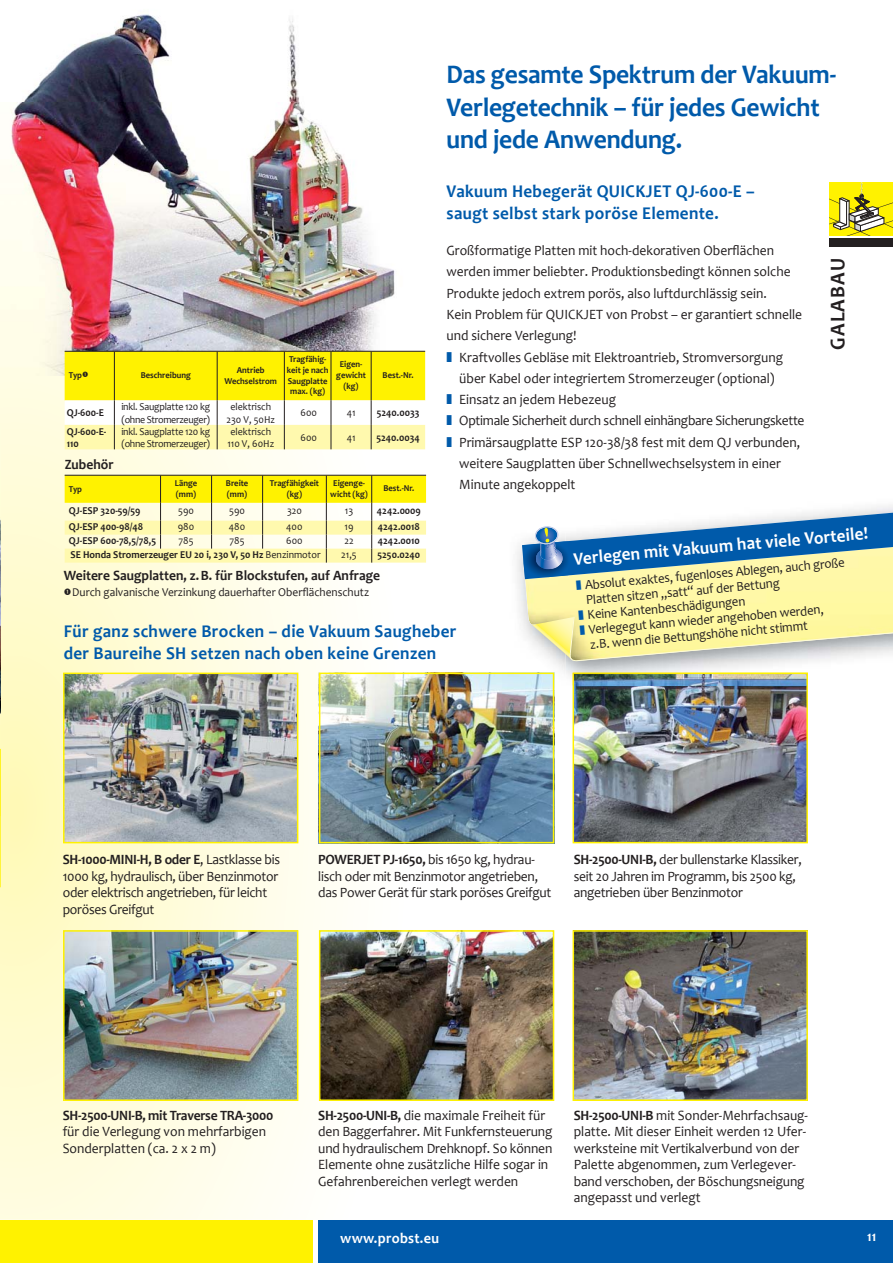
<style>
.page{position:relative;width:893px;height:1263px;background:#fff}
.page>*{position:absolute;margin:0;border:0;box-sizing:border-box;transform-origin:0 0}
.t1{font:700 27px/32.4px "Candara";letter-spacing:-.01em;color:#005aaa;scale:.95 1}
.t2{font:700 21px "Candara";letter-spacing:.06em;color:#231f20;scale:.95 1}
.t3{font:700 18px/21.6px "Candara";letter-spacing:.02em;color:#005aaa;scale:.95 1}
.t4{font:700 18px "Candara";color:#fff;scale:.95 1}
.t5{font:700 15px "Candara";letter-spacing:.02em;color:#fff;scale:.95 1}
.t6{font:14.25px/21.3px "Candara";color:#231f20;scale:.95 1}
.t7{font:14.25px/16.5px "Candara";letter-spacing:-.02em;color:#231f20;scale:.95 1}
.t8{font:700 14.25px "Candara";color:#231f20;scale:.95 1}
.t9{font:700 14.25px "Candara";letter-spacing:-.02em;color:#231f20;scale:.95 1}
.t10{font:700 14.25px "Candara";color:#fff;scale:.95 1}
.t11{font:13.5px/15px "Candara";color:#231f20;scale:.95 1}
.t12{font:12px "Candara";color:#231f20;scale:.95 1}
.t13{font:700 10.5px/12.6px "Candara";color:#231f20;scale:.95 1}
.t14{font:10.5px/12.6px "Candara";letter-spacing:-.02em;color:#231f20;scale:.95 1}
.t15{font:10.5px/12.6px "Candara";color:#231f20;text-align:center;scale:.95 1}
.t16{font:700 9px/10.8px "Candara";color:#231f20;text-align:center;scale:.95 1}
.s1{font-weight:400}
.s2{font-weight:700}
</style>
<div class="page">
<svg style="left:0;top:350px;width:555px;height:870px"></svg>
<div style="left:319px;top:1220px;width:574px;height:43px;background:#005aaa"></div>
<div style="left:0;top:1220px;width:312px;height:43px;background:#fff200"></div>
<div style="left:829px;top:238px;width:64px;height:8px;background:#231f20"></div>
<svg style="left:829px;top:183px;width:64px;height:53px;background:#d7cd2d"></svg>
<img style="left:0;top:14px;width:424px;height:362px">
<svg style="left:0;top:816px;width:1px;height:71px"></svg>
<img style="left:0;top:425px;width:1px;height:391px">
<svg style="left:65px;top:352px;width:360px;height:97px"></svg>
<hr style="left:65px;top:351px;width:360px;height:1px;background:#231f20">
<svg style="left:65px;top:476px;width:361px;height:87px"></svg>
<hr style="left:65px;top:475px;width:361px;height:1px;background:#231f20">
<img style="left:66px;top:676px;width:229px;height:164px">
<div style="left:63px;top:673px;width:235px;height:170px;border:2px solid #fff200"></div>
<img style="left:572px;top:686px;width:236px;height:157px">
<img style="left:66px;top:933px;width:229px;height:165px">
<div style="left:63px;top:930px;width:235px;height:171px;border:2px solid #fff200"></div>
<img style="left:322px;top:933px;width:229px;height:165px">
<div style="left:319px;top:930px;width:235px;height:171px;border:2px solid #fff200"></div>
<img style="left:575px;top:933px;width:230px;height:165px">
<div style="left:572px;top:930px;width:236px;height:171px;border:2px solid #fff200"></div>
<img style="left:510px;top:497px;width:383px;height:189px">
<img style="left:572px;top:673px;width:236px;height:13px">
<div style="left:525px;top:590px;width:368px;height:71px;background:#fff8a7"></div>
<img style="left:322px;top:676px;width:229px;height:164px">
<div style="left:319px;top:673px;width:235px;height:170px;border:2px solid #fff200"></div>
<svg style="left:447px;top:352px;width:5px;height:10px"></svg>
<svg style="left:447px;top:394px;width:5px;height:10px"></svg>
<svg style="left:447px;top:415px;width:5px;height:10px"></svg>
<svg style="left:447px;top:437px;width:5px;height:10px"></svg>
<svg style="left:522px;top:509px;width:371px;height:81px"></svg>
<svg style="left:528px;top:610px;width:365px;height:52px;background:#efebae"></svg>
<h1 class="t1" style="left:446px;top:61px;width:412px">Das gesamte Spektrum der Vakuum-<br>Verlegetechnik – für jedes Gewicht und jede Anwendung.</h1>
<p class="t3" style="left:446px;top:182px;width:326px">Vakuum Hebegerät QUICKJET QJ-600-E – saugt selbst stark poröse Elemente.</p>
<p class="t6" style="left:446px;top:240px;width:376px">Großformatige Platten mit hoch-dekorativen Oberflächen werden immer beliebter. Produktionsbedingt können solche Produkte jedoch extrem porös, also luftdurchlässig sein.<br>Kein Problem für QUICKJET von Probst – er garantiert schnelle und sichere Verlegung!</p>
<p class="t6" style="left:459px;top:346px;width:365px">Kraftvolles Gebläse mit Elektroantrieb, Stromversorgung über Kabel oder integriertem Stromerzeuger (optional)<br>Einsatz an jedem Hebezeug<br>Optimale Sicherheit durch schnell einhängbare Sicherungskette Primärsaugplatte ESP 120-38/38 fest mit dem QJ verbunden, weitere Saugplatten über Schnellwechselsystem in einer Minute angekoppelt</p>
<h2 class="t2" style="left:829px;top:350px;width:98px;rotate:-90deg">GALABAU</h2>
<p class="t16" style="left:69px;top:371px;width:22px">Typ■</p>
<p class="t16" style="left:141px;top:371px;width:54px">Beschreibung</p>
<p class="t16" style="left:224px;top:365px;width:57px">Antrieb<br>Wechselstrom</p>
<p class="t16" style="left:287px;top:355px;width:45px">Tragfähig&shy;keit je nach<br>Saugplatte max. (kg)</p>
<p class="t16" style="left:336px;top:360px;width:33px">Eigen&shy;gewicht (kg)</p>
<p class="t16" style="left:383px;top:371px;width:34px">Best.-Nr.</p>
<p class="t13" style="left:67px;top:408px;width:41px">QJ-600-E</p>
<p class="t14" style="left:121px;top:400px;width:95px">inkl. Saugplatte 120 kg (ohne Stromerzeuger)</p>
<p class="t15" style="left:226px;top:400px;width:53px">elektrisch<br>230 V, 50Hz</p>
<p class="t14" style="left:300px;top:407px;width:19px">600</p>
<p class="t14" style="left:347px;top:407px;width:11px">41</p>
<p class="t13" style="left:377px;top:408px;width:46px">5240.0033</p>
<p class="t13" style="left:67px;top:426px;width:43px">QJ-600-E-<br>110</p>
<p class="t14" style="left:121px;top:425px;width:95px">inkl. Saugplatte 120 kg (ohne Stromerzeuger)</p>
<p class="t15" style="left:227px;top:425px;width:51px;text-align:left">elektrisch<br>110 V, 60Hz</p>
<p class="t14" style="left:300px;top:431px;width:19px">600</p>
<p class="t14" style="left:347px;top:431px;width:11px">41</p>
<p class="t13" style="left:376px;top:432px;width:47px">5240.0034</p>
<p class="t8" style="left:65px;top:459px;width:53px">Zubehör</p>
<p class="t16" style="left:69px;top:484px;width:15px">Typ</p>
<p class="t16" style="left:175px;top:479px;width:25px;text-align:left">Länge (mm)</p>
<p class="t16" style="left:226px;top:479px;width:25px;text-align:left">Breite (mm)</p>
<p class="t16" style="left:270px;top:479px;width:53px">Tragfähigkeit (kg)</p>
<p class="t16" style="left:330px;top:479px;width:41px">Eigenge&shy;wicht (kg)</p>
<p class="t16" style="left:383px;top:484px;width:34px">Best.-Nr.</p>
<p class="t13" style="left:69px;top:506px;width:77px">QJ-ESP 320-59/59</p>
<p class="t14" style="left:178px;top:505px;width:18px">590</p>
<p class="t14" style="left:229px;top:505px;width:18px">590</p>
<p class="t14" style="left:287px;top:505px;width:17px">320</p>
<p class="t14" style="left:345px;top:505px;width:10px">13</p>
<p class="t13" style="left:377px;top:506px;width:48px">4242.0009</p>
<p class="t13" style="left:69px;top:522px;width:80px">QJ-ESP 400-98/48</p>
<p class="t14" style="left:178px;top:521px;width:19px">980</p>
<p class="t14" style="left:229px;top:521px;width:19px">480</p>
<p class="t14" style="left:286px;top:521px;width:19px">400</p>
<p class="t14" style="left:344px;top:521px;width:11px">19</p>
<p class="t13" style="left:378px;top:522px;width:46px">4242.0018</p>
<p class="t13" style="left:69px;top:536px;width:93px">QJ-ESP 600-78,5/78,5</p>
<p class="t14" style="left:178px;top:534px;width:17px">785</p>
<p class="t14" style="left:229px;top:534px;width:17px">785</p>
<p class="t14" style="left:286px;top:534px;width:19px">600</p>
<p class="t14" style="left:344px;top:534px;width:11px">22</p>
<p class="t13" style="left:378px;top:536px;width:46px">4242.0010</p>
<p class="t13" style="left:70px;top:550px;width:265px">SE Honda Stromerzeuger EU 20 i, 230 V, 50 Hz <span class="s1">Benzinmotor</span></p>
<p class="t14" style="left:341px;top:548px;width:18px">21,5</p>
<p class="t13" style="left:377px;top:550px;width:47px">5250.0240</p>
<p class="t4" style="left:573px;top:552px;width:312px;rotate:-5deg">Verlegen mit Vakuum hat viele Vorteile!</p>
<p class="t11" style="left:584px;top:577px;width:276px;rotate:-5deg">Absolut exaktes, fugenloses Ablegen, auch große Platten sitzen „satt“ auf der Bettung<br>Keine Kantenbeschädigungen<br>Verlegegut kann wieder angehoben werden,<br>z.B. wenn die Bettungshöhe nicht stimmt</p>
<p class="t8" style="left:64px;top:569px;width:335px">Weitere Saugplatten, z. B. für Blockstufen, auf Anfrage</p>
<p class="t12" style="left:64px;top:585px;width:323px">■Durch galvanische Verzinkung dauerhafter Oberflächenschutz</p>
<p class="t3" style="left:64px;top:622px;width:415px">Für ganz schwere Brocken – die Vakuum Saugheber der Baureihe SH setzen nach oben keine Grenzen</p>
<p class="t7" style="left:63px;top:851px;width:230px"><span class="s2">SH-1000-MINI-H, B oder E</span>, Lastklasse bis 1000 kg, hydraulisch, über Benzinmotor oder elektrisch angetrieben, für leicht poröses Greifgut</p>
<p class="t7" style="left:318px;top:851px;width:247px"><span class="s2">POWERJET PJ-1650,</span> bis 1650 kg, hydrau&shy;lisch oder mit Benzinmotor angetrieben, das Power Gerät für stark poröses Greifgut</p>
<p class="t7" style="left:574px;top:851px;width:242px"><span class="s2">SH-2500-UNI-B,</span> der bullenstarke Klassiker, seit 20 Jahren im Programm, bis 2500 kg, angetrieben über Benzinmotor</p>
<p class="t9" style="left:63px;top:1109px;width:223px">SH-2500-UNI-B, mit Traverse TRA-3000</p>
<p class="t6" style="left:63px;top:1123px;width:216px;line-height:16.5px">für die Verlegung von mehrfarbigen<br>Sonderplatten (ca. 2 x 2 m)</p>
<p class="t6" style="left:318px;top:1107px;width:248px;line-height:16.5px"><span class="s2">SH-2500-UNI-B,</span> die maximale Freiheit für den Baggerfahrer. Mit Funkfernsteuerung und hydraulischem Drehknopf. So können Elemente ohne zusätzliche Hilfe sogar in Gefahrenbereichen verlegt werden</p>
<p class="t6" style="left:574px;top:1107px;width:248px;line-height:16.5px"><span class="s2">SH-2500-UNI-B</span> mit Sonder-Mehrfachsaug&shy;platte. Mit dieser Einheit werden 12 Ufer&shy;werksteine mit Vertikalverbund von der Palette abgenommen, zum Verlegever&shy;band verschoben, der Böschungsneigung angepasst und verlegt</p>
<p class="t5" style="left:340px;top:1232px;width:106px">www.probst.eu</p>
<p class="t10" style="left:867px;top:1231px;width:11px">11</p>
</div>
